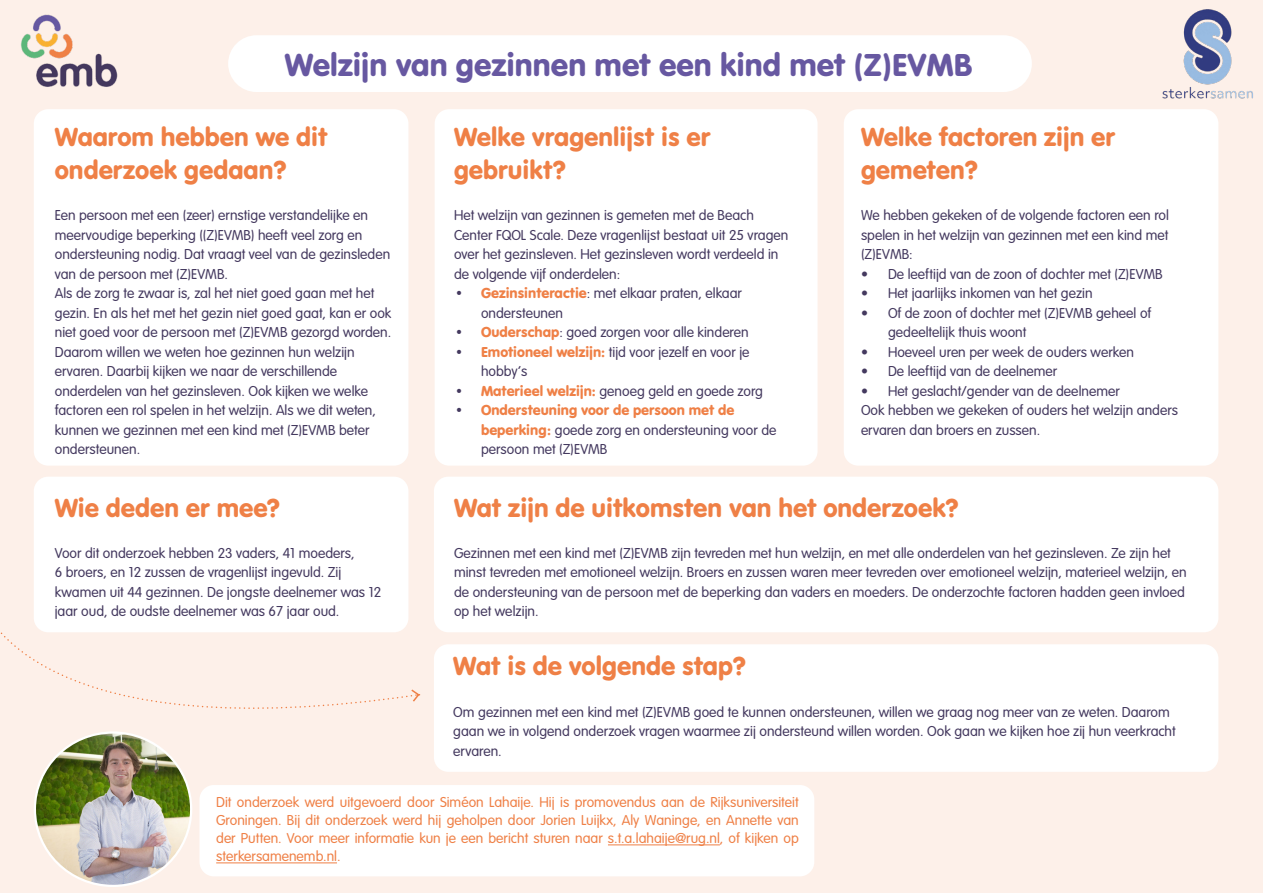
<style>
.page{position:relative;width:1263px;height:893px;background:#fdf0e9}
.page>*{position:absolute;margin:0;border:0;box-sizing:border-box;transform-origin:0 0}
.Hoofdtekst_AW_EMB_do{font:33px "VAG Rundschrift D";color:#6758a1}
.Kop_1_AW_EMB{font:27px/33px "VAG Rundschrift D";color:#ef8046}
.Hoofdtekst_AW_EMB_do-2{font:300 15px/19.5px "VAG Rundschrift D";color:#44395f}
.donkerpaars_flyer{font:300 15px/19.5px "VAG Rundschrift D";color:#44395f}
.Hoofdtekst_AW_EMB_do-3{font:300 15px/18px "VAG Rundschrift D";color:#ef8046;text-align:justify}
.s1{font-weight:400}
.s2{font-weight:400;color:#ef8046}
</style>
<div class="page">
<div style="left:228px;top:35px;width:804px;height:57px;background:#fff;border-radius:28px"></div>
<div style="left:34px;top:109px;width:374px;height:357px;background:#fff;border-radius:14px"></div>
<img style="left:35px;top:749px;width:156px;height:137px">
<img style="left:1162px;top:9px;width:91px;height:89px">
<div style="left:34px;top:477px;width:374px;height:155px;background:#fff;border-radius:14px"></div>
<div style="left:844px;top:109px;width:374px;height:357px;background:#fff;border-radius:14px"></div>
<div style="left:435px;top:109px;width:382px;height:357px;background:#fff;border-radius:14px"></div>
<div style="left:434px;top:477px;width:784px;height:155px;background:#fff;border-radius:14px"></div>
<img style="left:21px;top:14px;width:97px;height:106px">
<div style="left:434px;top:644px;width:784px;height:128px;background:#fff;border-radius:14px"></div>
<div style="left:199px;top:785px;width:615px;height:91px;background:#fff;border-radius:14px"></div>
<hr style="left:608px;top:844px;width:112px;height:1px;background:#ef8046">
<hr style="left:216px;top:862px;width:121px;height:1px;background:#ef8046">
<svg style="left:0;top:621px;width:408px;height:128px"></svg>
<svg style="left:410px;top:689px;width:11px;height:13px"></svg>
<p class="Hoofdtekst_AW_EMB_do" style="left:285px;top:45px;width:689px">Welzijn van gezinnen met een kind met (Z)EVMB</p>
<p class="Kop_1_AW_EMB" style="left:55px;top:120px;width:274px">Waarom hebben we dit onderzoek gedaan?</p>
<p class="Hoofdtekst_AW_EMB_do-2" style="left:55px;top:206px;width:337px">Een persoon met een (zeer) ernstige verstandelijke en meervoudige beperking ((Z)EVMB) heeft veel zorg en ondersteuning nodig. Dat vraagt veel van de gezinsleden van de persoon met (Z)EVMB.</p>
<p class="Hoofdtekst_AW_EMB_do-2" style="left:55px;top:284px;width:338px">Als de zorg te zwaar is, zal het niet goed gaan met het gezin. En als het met het gezin niet goed gaat, kan er ook niet goed voor de persoon met (Z)EVMB gezorgd worden.</p>
<p class="Hoofdtekst_AW_EMB_do-2" style="left:55px;top:342px;width:323px">Daarom willen we weten hoe gezinnen hun welzijn ervaren. Daarbij kijken we naar de verschillende onderdelen van het gezinsleven. Ook kijken we welke factoren een rol spelen in het welzijn. Als we dit weten, kunnen we gezinnen met een kind met (Z)EVMB beter ondersteunen.</p>
<p class="Kop_1_AW_EMB" style="left:55px;top:491px;width:226px">Wie deden er mee?</p>
<p class="Hoofdtekst_AW_EMB_do-2" style="left:55px;top:543px;width:301px">Voor dit onderzoek hebben 23 vaders, 41 moeders,</p>
<p class="Hoofdtekst_AW_EMB_do-2" style="left:55px;top:563px;width:328px">6 broers, en 12 zussen de vragenlijst ingevuld. Zij kwamen uit 44 gezinnen. De jongste deelnemer was 12 jaar oud, de oudste deelnemer was 67 jaar oud.</p>
<p class="Kop_1_AW_EMB" style="left:454px;top:120px;width:258px">Welke vragenlijst is er gebruikt?</p>
<p class="Hoofdtekst_AW_EMB_do-2" style="left:454px;top:206px;width:336px">Het welzijn van gezinnen is gemeten met de Beach Center FQOL Scale. Deze vragenlijst bestaat uit 25 vragen over het gezinsleven. Het gezinsleven wordt verdeeld in de volgende vijf onderdelen:</p>
<p class="Hoofdtekst_AW_EMB_do-2" style="left:481px;top:284px;width:262px;text-indent:-27px"><span class="s1">•</span> <span class="s2">Gezinsinteractie</span>: met elkaar praten, elkaar ondersteunen</p>
<p class="Hoofdtekst_AW_EMB_do-2" style="left:454px;top:323px;width:296px"><span class="s1">•</span> <span class="s2">Ouderschap</span>: goed zorgen voor alle kinderen</p>
<p class="Hoofdtekst_AW_EMB_do-2" style="left:481px;top:342px;width:270px;text-indent:-27px"><span class="s1">•</span> <span class="s2">Emotioneel welzijn:</span> tijd voor jezelf en voor je hobby’s</p>
<p class="Hoofdtekst_AW_EMB_do-2" style="left:454px;top:381px;width:310px"><span class="s1">•</span> <span class="s2">Materieel welzijn:</span> genoeg geld en goede zorg</p>
<p class="Hoofdtekst_AW_EMB_do-2" style="left:481px;top:401px;width:297px;text-indent:-27px"><span class="s1">•</span> <span class="s2">Ondersteuning voor de persoon met de beperking:</span> goede zorg en ondersteuning voor de persoon met (Z)EVMB</p>
<p class="Kop_1_AW_EMB" style="left:861px;top:120px;width:256px">Welke factoren zijn er gemeten?</p>
<p class="Hoofdtekst_AW_EMB_do-2" style="left:861px;top:206px;width:309px">We hebben gekeken of de volgende factoren een rol spelen in het welzijn van gezinnen met een kind met</p>
<p class="Hoofdtekst_AW_EMB_do-2" style="left:861px;top:245px;width:53px">(Z)EVMB:</p>
<p class="Hoofdtekst_AW_EMB_do-2" style="left:861px;top:264px;width:303px">• De leeftijd van de zoon of dochter met (Z)EVMB</p>
<p class="Hoofdtekst_AW_EMB_do-2" style="left:861px;top:284px;width:233px">• Het jaarlijks inkomen van het gezin</p>
<p class="Hoofdtekst_AW_EMB_do-2" style="left:888px;top:303px;width:265px;text-indent:-27px">• Of de zoon of dochter met (Z)EVMB geheel of gedeeltelijk thuis woont</p>
<p class="Hoofdtekst_AW_EMB_do-2" style="left:861px;top:342px;width:275px">• Hoeveel uren per week de ouders werken</p>
<p class="Hoofdtekst_AW_EMB_do-2" style="left:861px;top:362px;width:198px">• De leeftijd van de deelnemer</p>
<p class="Hoofdtekst_AW_EMB_do-2" style="left:861px;top:381px;width:260px">• Het geslacht/gender van de deelnemer</p>
<p class="Hoofdtekst_AW_EMB_do-2" style="left:861px;top:401px;width:318px">Ook hebben we gekeken of ouders het welzijn anders ervaren dan broers en zussen.</p>
<p class="Kop_1_AW_EMB" style="left:454px;top:491px;width:506px">Wat zijn de uitkomsten van het onderzoek?</p>
<p class="donkerpaars_flyer" style="left:454px;top:543px;width:718px">Gezinnen met een kind met (Z)EVMB zijn tevreden met hun welzijn, en met alle onderdelen van het gezinsleven. Ze zijn het</p>
<p class="donkerpaars_flyer" style="left:454px;top:563px;width:734px">minst tevreden met emotioneel welzijn. Broers en zussen waren meer tevreden over emotioneel welzijn, materieel welzijn, en</p>
<p class="donkerpaars_flyer" style="left:454px;top:582px;width:732px">de ondersteuning van de persoon met de beperking dan vaders en moeders. De onderzochte factoren hadden geen invloed</p>
<p class="donkerpaars_flyer" style="left:454px;top:602px;width:86px">op het welzijn.</p>
<p class="Kop_1_AW_EMB" style="left:453px;top:650px;width:294px">Wat is de volgende stap?</p>
<p class="donkerpaars_flyer" style="left:453px;top:702px;width:724px">Om gezinnen met een kind met (Z)EVMB goed te kunnen ondersteunen, willen we graag nog meer van ze weten. Daarom gaan we in volgend onderzoek vragen waarmee zij ondersteund willen worden. Ook gaan we kijken hoe zij hun veerkracht ervaren.</p>
<p class="Hoofdtekst_AW_EMB_do-3" style="left:216px;top:794px;width:584px">Dit onderzoek werd uitgevoerd door Siméon Lahaije. Hij is promovendus aan de Rijksuniversiteit Groningen. Bij dit onderzoek werd hij geholpen door Jorien Luijkx, Aly Waninge, en Annette van der Putten. Voor meer informatie kun je een bericht sturen naar s.t.a.lahaije@rug.nl, of kijken op sterkersamenemb.nl.</p>
</div>
